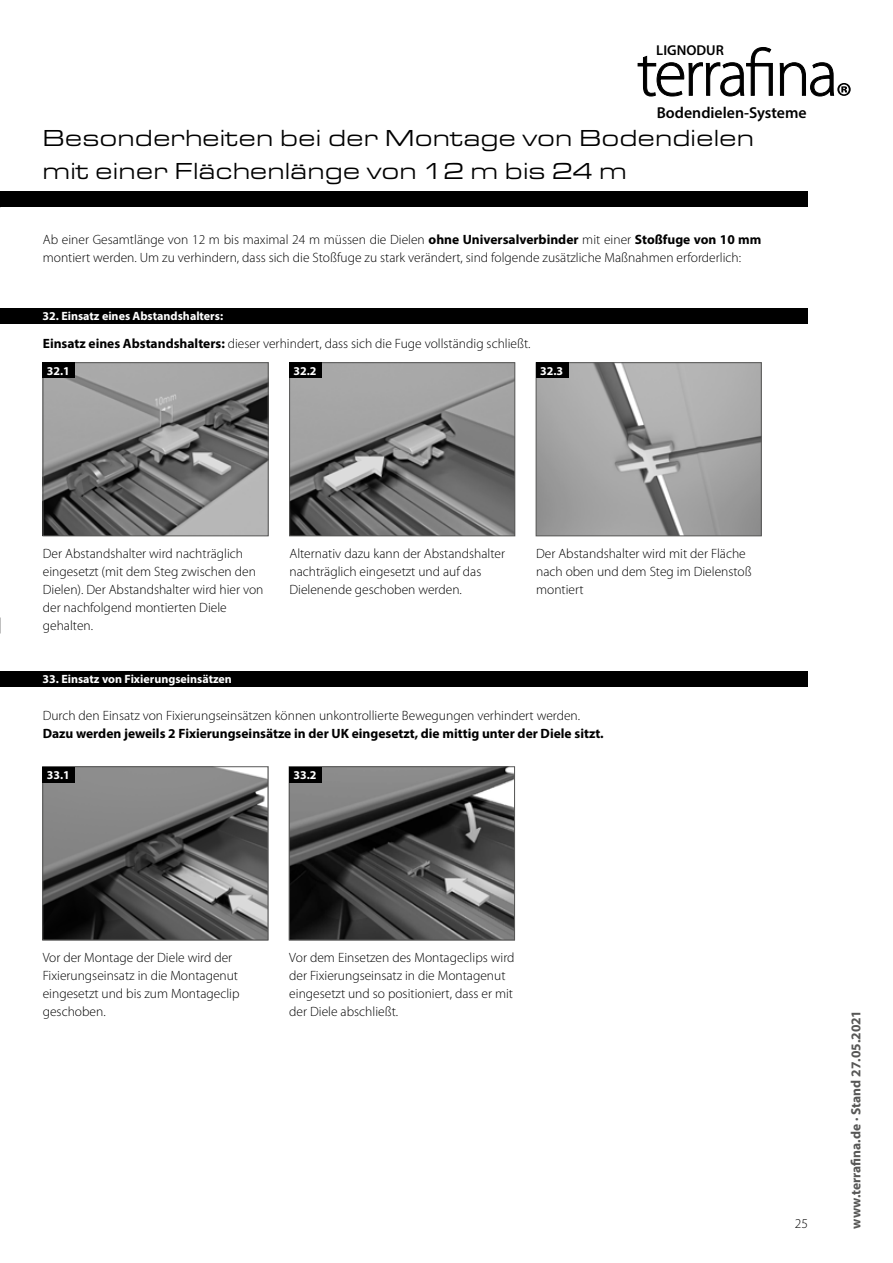
<style>
.page{position:relative;width:893px;height:1263px;background:#fff}
.page>*{position:absolute;margin:0;border:0;box-sizing:border-box;transform-origin:0 0}
.t1{font:24px/33px "Eurostile Extended Roman DTC";color:#000}
.t2{font:600 15.9px "Myriad Pro";color:#000}
.t3{font:600 14.25px "Myriad Pro";color:#000}
.t4{font:300 13.5px/18px "Myriad Pro";color:#000}
.t5{font:700 13.5px "Myriad Pro";color:#000}
.t6{font:700 13.5px "Myriad Pro";color:#575756}
.t7{font:700 12px "Myriad Pro";color:#fff}
.s1{font-weight:700}
</style>
<div class="page">
<svg style="left:638px;top:47px;width:213px;height:49px"></svg>
<img style="left:538px;top:364px;width:221px;height:170px">
<div style="left:536px;top:362px;width:225px;height:174px;border:1px solid #575756"></div>
<img style="left:291px;top:364px;width:222px;height:170px">
<div style="left:289px;top:362px;width:226px;height:174px;border:1px solid #575756"></div>
<img style="left:45px;top:364px;width:221px;height:170px">
<div style="left:43px;top:362px;width:225px;height:174px;border:1px solid #575756"></div>
<div style="left:0;top:308px;width:808px;height:16px;background:#000"></div>
<div style="left:43px;top:362px;width:32px;height:16px;background:#000"></div>
<div style="left:289px;top:362px;width:33px;height:16px;background:#000"></div>
<div style="left:536px;top:362px;width:32px;height:16px;background:#000"></div>
<div style="left:0;top:191px;width:808px;height:16px;background:#000"></div>
<div style="left:0;top:671px;width:808px;height:16px;background:#000"></div>
<img style="left:45px;top:768px;width:221px;height:170px">
<div style="left:43px;top:766px;width:225px;height:174px;border:1px solid #575756"></div>
<div style="left:43px;top:766px;width:32px;height:16px;background:#000"></div>
<img style="left:291px;top:768px;width:222px;height:170px">
<div style="left:289px;top:766px;width:226px;height:174px;border:1px solid #575756"></div>
<div style="left:289px;top:766px;width:33px;height:16px;background:#000"></div>
<p class="t3" style="left:656px;top:41px;width:69px">LIGNODUR</p>
<p class="t2" style="left:657px;top:103px;width:151px">Bodendielen-Systeme</p>
<h1 class="t1" style="left:43px;top:122px;width:713px">Besonderheiten bei der Montage von Bodendielen mit einer Flächenlänge von 12 m bis 24 m</h1>
<p class="t4" style="left:43px;top:230px;width:720px">Ab einer Gesamtlänge von 12 m bis maximal 24 m müssen die Dielen <span class="s1">ohne Universalverbinder</span> mit einer <span class="s1">Stoßfuge von 10 mm </span>montiert werden. Um zu verhindern, dass sich die Stoßfuge zu stark verändert, sind folgende zusätzliche Maßnahmen erforderlich:</p>
<p class="t7" style="left:43px;top:309px;width:182px">32. Einsatz eines Abstandshalters:</p>
<p class="t4" style="left:43px;top:334px;width:489px"><span class="s1">Einsatz eines Abstandshalters:</span> dieser verhindert, dass sich die Fuge vollständig schließt.</p>
<p class="t7" style="left:47px;top:363px;width:25px">32.1</p>
<p class="t7" style="left:293px;top:363px;width:25px">32.2</p>
<p class="t7" style="left:540px;top:363px;width:25px">32.3</p>
<p class="t4" style="left:43px;top:544px;width:222px">Der Abstandshalter wird nachträglich eingesetzt (mit dem Steg zwischen den<br>Dielen). Der Abstandshalter wird hier von der nachfolgend montierten Diele gehalten.</p>
<p class="t4" style="left:289px;top:544px;width:217px">Alternativ dazu kann der Abstandshalter nachträglich eingesetzt und auf das<br>Dielenende geschoben werden.</p>
<p class="t4" style="left:536px;top:544px;width:217px">Der Abstandshalter wird mit der Fläche nach oben und dem Steg im Dielenstoß montiert</p>
<p class="t7" style="left:43px;top:671px;width:191px">33. Einsatz von Fixierungseinsätzen</p>
<p class="t4" style="left:43px;top:707px;width:539px">Durch den Einsatz von Fixierungseinsätzen können unkontrollierte Bewegungen verhindert werden.</p>
<p class="t5" style="left:43px;top:725px;width:562px">Dazu werden jeweils 2 Fixierungseinsätze in der UK eingesetzt, die mittig unter der Diele sitzt.</p>
<p class="t7" style="left:47px;top:767px;width:25px">33.1</p>
<p class="t7" style="left:293px;top:767px;width:25px">33.2</p>
<p class="t4" style="left:43px;top:948px;width:198px">Vor der Montage der Diele wird der<br>Fixierungseinsatz in die Montagenut eingesetzt und bis zum Montageclip geschoben.</p>
<p class="t4" style="left:289px;top:948px;width:227px">Vor dem Einsetzen des Montageclips wird der Fixierungseinsatz in die Montagenut eingesetzt und so positioniert, dass er mit der Diele abschließt.</p>
<p class="t4" style="left:795px;top:1215px;width:15px">25</p>
<p class="t6" style="left:847px;top:1229px;width:220px;rotate:-90deg">www.terrafina.de · Stand 27.05.2021</p>
</div>
